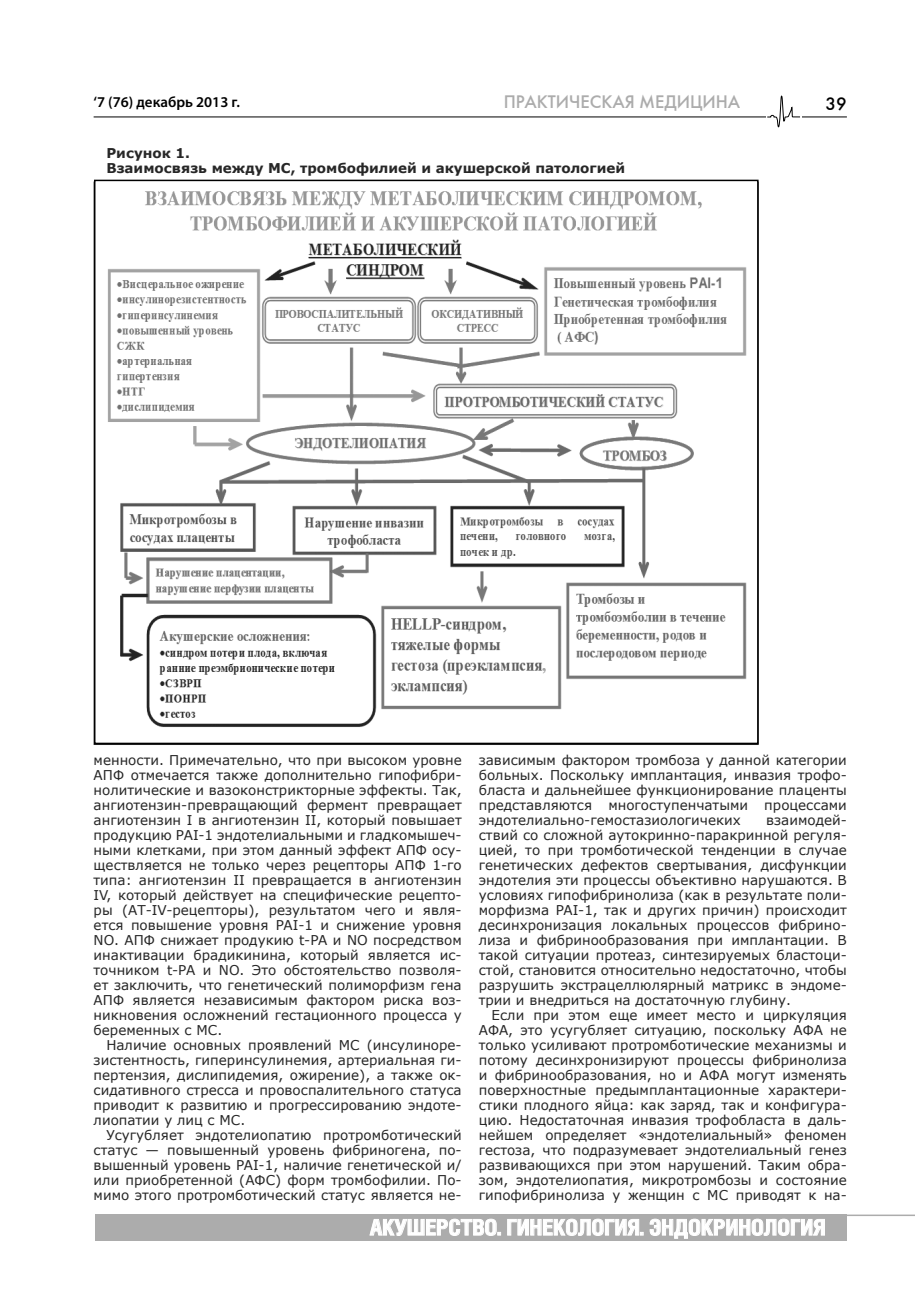
<style>
.page{position:relative;width:915px;height:1297px;background:#fff}
.page>*{position:absolute;margin:0;border:0;box-sizing:border-box;transform-origin:0 0}
.t1{font:700 21.75px "Helios Cond";color:#fff;scale:1.05 1}
.t2{font:18px "Futuris C";color:#acacac}
.t3{font:18px "Futuris C";color:#000}
.t4{font:600 15px "Myriad Pro";color:#000}
.t5{font:13.5px/15px "Verdana";color:#272727;text-align:justify}
.t6{font:700 13.5px/15px "Verdana";color:#272727}
.s1{color:#272727}
</style>
<div class="page">
<hr style="left:94px;top:117px;width:752px;height:1px;background:#000">
<div style="left:765px;top:95px;width:35px;height:33px;background:#fff"></div>
<svg style="left:767px;top:95px;width:33px;height:32px"></svg>
<div style="left:95px;top:1215px;width:751px;height:26px;background:#acacac"></div>
<svg style="left:369px;top:1219px;width:131px;height:17px"></svg>
<svg style="left:507px;top:1219px;width:136px;height:17px"></svg>
<svg style="left:649px;top:1219px;width:175px;height:19px"></svg>
<hr style="left:645px;top:1214px;width:269px;height:2px;background:#acacac">
<img style="left:758px;top:182px;width:1px;height:557px">
<img style="left:107px;top:191px;width:640px;height:536px">
<p class="t4" style="left:94px;top:92px;width:148px">‘7 (76) декабрь 2013 г.</p>
<h2 class="t2" style="left:503px;top:91px;width:238px">ПРАКТИЧЕСКАЯ МЕДИЦИНА</h2>
<h2 class="t3" style="left:825px;top:93px;width:23px">39<span class="s1">41</span></h2>
<p class="t6" style="left:106px;top:145px;width:520px">Рисунок 1.<br>Взаимосвязь между МС, тромбофилией и акушерской патологией</p>
<p class="t5" style="left:94px;top:752px;width:369px">менности. Примечательно, что при высоком уровне АПФ отмечается также дополнительно гипофибри&shy;нолитические и вазоконстрикторные эффекты. Так, ангиотензин-превращающий фермент превращает ангиотензин I в ангиотензин II, который повышает продукцию PAI-1 эндотелиальными и гладкомышеч&shy;ными клетками, при этом данный эффект АПФ осу&shy;ществляется не только через рецепторы АПФ 1-го типа: ангиотензин II превращается в ангиотензин IV, который действует на специфические рецепто&shy;ры (АТ-IV-рецепторы), результатом чего и явля&shy;ется повышение уровня PAI-1 и снижение уровня NO. АПФ снижает продукию t-PA и NO посредством инактивации брадикинина, который является ис&shy;точником t-PA и NO. Это обстоятельство позволя&shy;ет заключить, что генетический полиморфизм гена АПФ является независимым фактором риска воз&shy;никновения осложнений гестационного процесса у беременных с МС.</p>
<p class="t5" style="left:94px;top:1037px;width:369px;text-indent:13px">Наличие основных проявлений МС (инсулиноре&shy;зистентность, гиперинсулинемия, артериальная ги&shy;пертензия, дислипидемия, ожирение), а также ок&shy;сидативного стресса и провоспалительного статуса приводит к развитию и прогрессированию эндоте&shy;лиопатии у лиц с МС.</p>
<p class="t5" style="left:94px;top:1127px;width:369px;text-indent:13px">Усугубляет эндотелиопатию протромботический статус — повышенный уровень фибриногена, по&shy;вышенный уровень PAI-1, наличие генетической и/ или приобретенной (АФС) форм тромбофилии. По&shy;мимо этого протромботический статус является не-</p>
<p class="t5" style="left:478px;top:752px;width:369px">зависимым фактором тромбоза у данной категории больных. Поскольку имплантация, инвазия трофо&shy;бласта и дальнейшее функционирование плаценты представляются многоступенчатыми процессами эндотелиально-гемостазиологичеких</p>
<p class="t5" style="left:478px;top:812px;width:369px;text-indent:287px">взаимодей&shy;ствий со сложной аутокринно-паракринной регуля&shy;цией, то при тромботической тенденции в случае генетических дефектов свертывания, дисфункции эндотелия эти процессы объективно нарушаются. В условиях гипофибринолиза (как в результате поли&shy;морфизма PAI-1, так и других причин) происходит десинхронизация локальных процессов фибрино&shy;лиза и фибринообразования при имплантации. В такой ситуации протеаз, синтезируемых бластоци&shy;стой, становится относительно недостаточно, чтобы разрушить экстрацеллюлярный матрикс в эндоме&shy;трии и внедриться на достаточную глубину.</p>
<p class="t5" style="left:478px;top:1007px;width:369px;text-indent:13px">Если при этом еще имеет место и циркуляция АФА, это усугубляет ситуацию, поскольку АФА не только усиливают протромботические механизмы и потому десинхронизируют процессы фибринолиза и фибринообразования, но и АФА могут изменять поверхностные предымплантационные характери&shy;стики плодного яйца: как заряд, так и конфигура&shy;цию. Недостаточная инвазия трофобласта в даль&shy;нейшем определяет «эндотелиальный» феномен гестоза, что подразумевает эндотелиальный генез развивающихся при этом нарушений. Таким обра&shy;зом, эндотелиопатия, микротромбозы и состояние гипофибринолиза у женщин с МС приводят к на-</p>
<h1 class="t1" style="left:370px;top:1214px;width:435px">акушерство. гинекология. эндокринология</h1>
</div>
